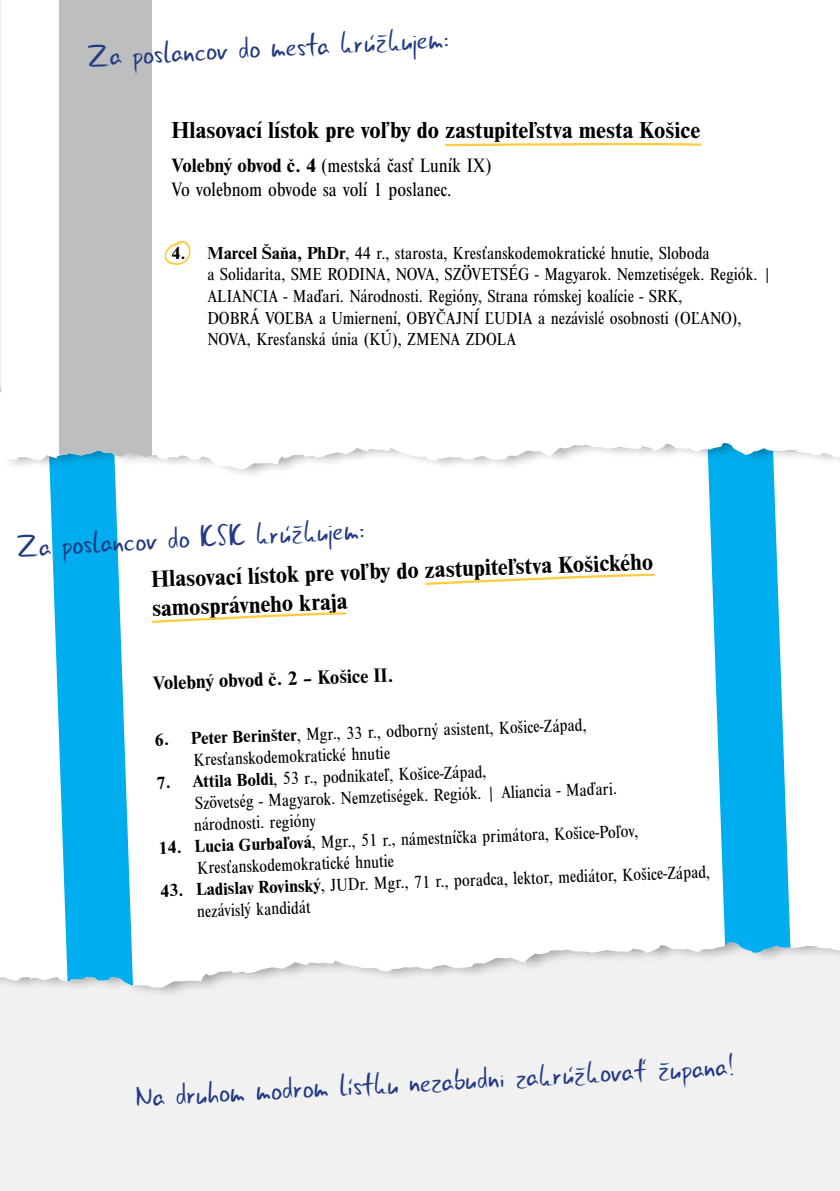
<style>
.page{position:relative;width:840px;height:1191px;background:#fff}
.page>*{position:absolute;margin:0;border:0;box-sizing:border-box;transform-origin:0 0}
.t1{font:37.6px "Gunny Handwriting";color:#223983}
.t2{font:700 24px/28.8px "Nimbus Rom D";color:#000}
.t3{font:20px/24px "Nimbus Rom No 9 Con L";color:#000}
.t4{font:700 20px "Nimbus Rom D";color:#000}
.t5{font:18px/21.6px "Nimbus Rom No 9 Con L";color:#000}
.s1{font-family:"Nimbus Rom D";font-weight:700}
</style>
<div class="page">
<div style="left:0;top:52px;width:839px;height:1139px;background:#f1f1f2"></div>
<div style="left:0;top:386px;width:839px;height:604px;background:#fff"></div>
<svg style="left:706px;top:480px;width:84px;height:475px;fill:#00aeef"></svg>
<svg style="left:47px;top:480px;width:86px;height:505px;fill:#00aeef"></svg>
<svg style="left:424px;top:572px;width:231px;height:14px"></svg>
<svg style="left:151px;top:611px;width:196px;height:13px"></svg>
<div style="left:2px;top:0;width:837px;height:480px;background:#000;opacity:.35"></div>
<div style="left:1px;top:0;width:838px;height:470px;background:#fff"></div>
<div style="left:60px;top:0;width:92px;height:470px;background:#bcbec0"></div>
<svg style="left:164px;top:239px;width:28px;height:26px"></svg>
<svg style="left:443px;top:142px;width:259px;height:5px"></svg>
<h1 class="t1" style="left:87px;top:34px;width:362px;rotate:-3deg">Za poslancov do mesta krúžkujem:</h1>
<h2 class="t2" style="left:171px;top:115px;width:530px">Hlasovací lístok pre voľby do zastupiteľstva mesta Košice</h2>
<p class="t3" style="left:171px;top:154px;width:321px"><span class="s1">Volebný obvod č. 4</span> (mestská časť Luník IX)<br>Vo volebnom obvode sa volí 1 poslanec.</p>
<p class="t5" style="left:207px;top:242px;width:565px;text-indent:-36px"><span class="s1">4. Marcel Šaňa, PhDr</span>, 44 r., starosta, Kresťanskodemokratické hnutie, Sloboda<br>a Solidarita, SME RODINA, NOVA, SZÖVETSÉG - Magyarok. Nemzetiségek. Regiók. | ALIANCIA - Maďari. Národnosti. Regióny, Strana rómskej koalície - SRK,<br>DOBRÁ VOĽBA a Umiernení, OBYČAJNÍ ĽUDIA a nezávislé osobnosti (OĽANO), NOVA, Kresťanská únia (KÚ), ZMENA ZDOLA</p>
<h1 class="t1" style="left:16px;top:524px;width:348px;rotate:-3deg">Za poslancov do KSK krúžkujem:</h1>
<h2 class="t2" style="left:150px;top:564px;width:503px;rotate:-2deg">Hlasovací lístok pre voľby do zastupiteľstva Košického samosprávneho kraja</h2>
<p class="t4" style="left:152px;top:670px;width:242px;rotate:-2deg">Volebný obvod č. 2 – Košice II.</p>
<p class="t5" style="left:192px;top:727px;width:395px;text-indent:-38px;rotate:-2deg"><span class="s1">6. Peter Berinšter</span>, Mgr., 33 r., odborný asistent, Košice-Západ,<br>Kresťanskodemokratické hnutie</p>
<p class="t5" style="left:192px;top:771px;width:425px;text-indent:-36px;rotate:-2deg"><span class="s1">7. Attila Boldi</span>, 53 r., podnikateľ, Košice-Západ,<br>Szövetség - Magyarok. Nemzetiségek. Regiók. | Aliancia - Maďari. národnosti. regióny</p>
<p class="t5" style="left:196px;top:835px;width:443px;text-indent:-38px;rotate:-2deg"><span class="s1">14. Lucia Gurbaľová</span>, Mgr., 51 r., námestníčka primátora, Košice-Poľov,<br>Kresťanskodemokratické hnutie</p>
<p class="t5" style="left:196px;top:879px;width:515px;text-indent:-36px;rotate:-2deg"><span class="s1">43. Ladislav Rovinský</span>, JUDr. Mgr., 71 r., poradca, lektor, mediátor, Košice-Západ, nezávislý kandidát</p>
<h1 class="t1" style="left:134px;top:1074px;width:600px;rotate:-3deg">Na druhom modrom lístku nezabudni zakrúžkovať župana!</h1>
</div>
